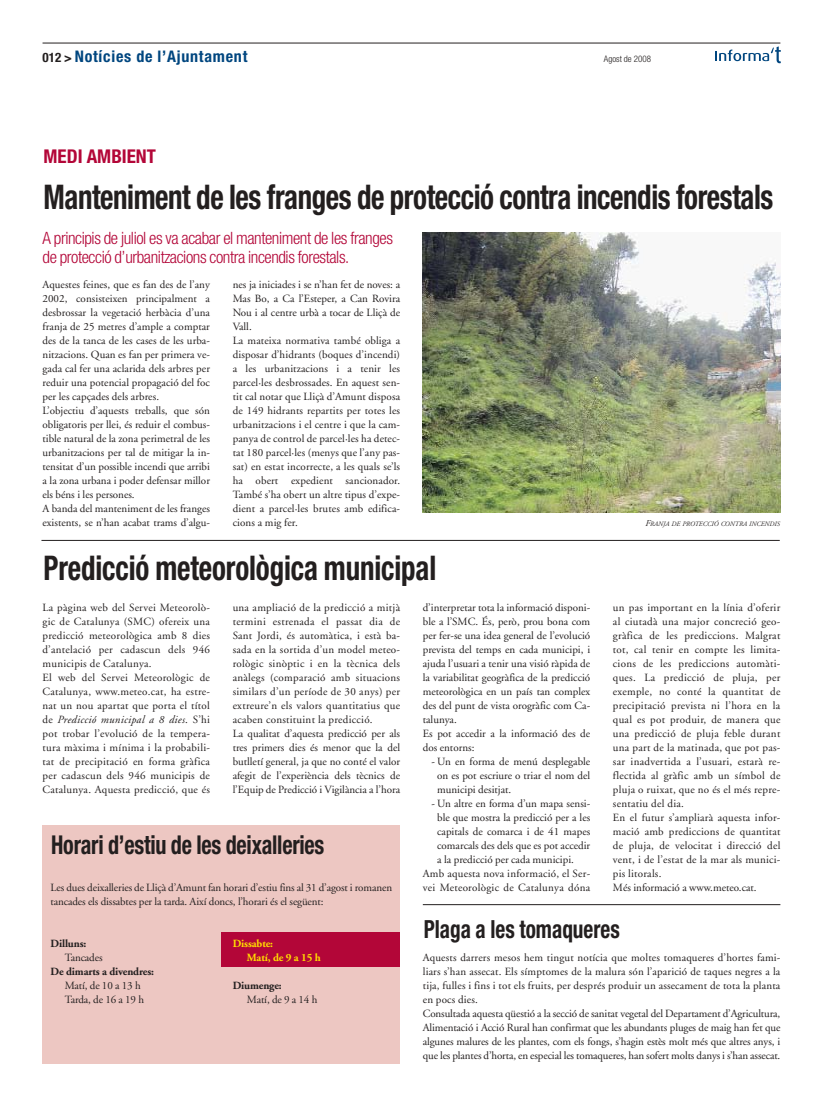
<style>
.page{position:relative;width:823px;height:1106px;background:#fff}
.page>*{position:absolute;margin:0;border:0;box-sizing:border-box;transform-origin:0 0}
.t1{font:700 condensed 34px "Helvetica Neue";letter-spacing:-.015em;color:#231f1f;scale:.85 1}
.t2{font:700 condensed 26px "Helvetica Neue";letter-spacing:-.01em;color:#231f1f;scale:.85 1}
.t3{font:700 condensed 25px "Helvetica Neue";color:#231f1f;scale:.85 1}
.t4{font:700 condensed 19px "Helvetica Neue";color:#b30638}
.t5{font:300 condensed 17px/18px "Helvetica Neue";letter-spacing:-.025em;color:#b30638}
.t6{font:700 condensed 16px "Helvetica Neue";letter-spacing:.05em;color:#00467f}
.t7{font:11px/14px "Adobe Garamond";letter-spacing:.01em;color:#231f1f}
.t8{font:11px/14px "Adobe Garamond";letter-spacing:-.01em;color:#231f1f}
.t9{font:700 11px "Adobe Garamond";letter-spacing:-.01em;color:#231f1f}
.t10{font:700 11px/14px "Adobe Garamond";letter-spacing:-.01em;color:#fd0}
.t11{font:300 condensed 9px "Helvetica Neue";color:#231f1f}
.t12{font:italic 6.8px "Adobe Garamond";color:#231f1f}
.s1{font-size:13px;color:#231f1f}
.s2{font-size:9px}
.s3{font-style:italic}
</style>
<div class="page">
<hr style="left:42px;top:43px;width:738px;height:1px;background:#231f1f">
<svg style="left:715px;top:46px;width:65px;height:17px"></svg>
<div style="left:42px;top:825px;width:358px;height:238px;background:#edc7c2"></div>
<div style="left:221px;top:932px;width:179px;height:35px;background:#b30638"></div>
<img style="left:422px;top:232px;width:358px;height:280px">
<hr style="left:422px;top:904px;width:358px;height:1px;background:#231f1f">
<hr style="left:41px;top:540px;width:738px;height:1px;background:#231f1f">
<h3 class="t6" style="left:42px;top:50px;width:206px"><span class="s1">012 &gt;</span> Notícies de l’Ajuntament</h3>
<p class="t11" style="left:603px;top:55px;width:48px">Agost de 2008</p>
<h3 class="t4" style="left:43px;top:149px;width:114px">MEDI AMBIENT</h3>
<h1 class="t1" style="left:43px;top:184px;width:859px">Manteniment de les franges de protecció contra incendis forestals</h1>
<h3 class="t5" style="left:42px;top:231px;width:352px">A principis de juliol es va acabar el manteniment de les franges de protecció d’urbanitzacions contra incendis forestals.</h3>
<p class="t7" style="left:42px;top:279px;width:169px">Aquestes feines, que es fan des de l’any 2002, consisteixen principalment a desbrossar la vegetació herbàcia d’una franja de 25 metres d’ample a comptar des de la tanca de les cases de les urba&shy;nitzacions. Quan es fan per primera ve&shy;gada cal fer una aclarida dels arbres per reduir una potencial propagació del foc per les capçades dels arbres.<br>L’objectiu d’aquests treballs, que són obligatoris per llei, és reduir el combus&shy;tible natural de la zona perimetral de les urbanitzacions per tal de mitigar la in&shy;tensitat d’un possible incendi que arribi a la zona urbana i poder defensar millor els béns i les persones.<br>A banda del manteniment de les franges existents, se n’han acabat trams d’algu-</p>
<p class="t7" style="left:232px;top:279px;width:169px">nes ja iniciades i se n’han fet de noves: a Mas Bo, a Ca l’Esteper, a Can Rovira Nou i al centre urbà a tocar de Lliçà de Vall.<br>La mateixa normativa també obliga a disposar d’hidrants (boques d’incendi) a les urbanitzacions i a tenir les parcel·les desbrossades. En aquest sen&shy;tit cal notar que Lliçà d’Amunt disposa de 149 hidrants repartits per totes les urbanitzacions i el centre i que la cam&shy;panya de control de parcel·les ha detec&shy;tat 180 parcel·les (menys que l’any pas&shy;sat) en estat incorrecte, a les quals se’ls ha obert expedient sancionador.<br>També s’ha obert un altre tipus d’expe&shy;dient a parcel·les brutes amb edifica&shy;cions a mig fer.</p>
<h1 class="t1" style="left:43px;top:555px;width:463px">Predicció meteorològica municipal</h1>
<p class="t12" style="left:645px;top:521px;width:136px"><span class="s2">F</span>RANJA DE PROTECCIÓ CONTRA INCENDIS</p>
<p class="t7" style="left:612px;top:601px;width:169px">un pas important en la línia d’oferir al ciutadà una major concreció geo&shy;gràfica de les prediccions. Malgrat tot, cal tenir en compte les limita&shy;cions de les prediccions automàti&shy;ques. La predicció de pluja, per exemple, no conté la quantitat de precipitació prevista ni l’hora en la qual es pot produir, de manera que una predicció de pluja feble durant una part de la matinada, que pot pas&shy;sar inadvertida a l’usuari, estarà re&shy;flectida al gràfic amb un símbol de pluja o ruixat, que no és el més repre&shy;sentatiu del dia.<br>En el futur s’ampliarà aquesta infor&shy;mació amb prediccions de quantitat de pluja, de velocitat i direcció del vent, i de l’estat de la mar als munici&shy;pis litorals.</p>
<p class="t7" style="left:42px;top:601px;width:169px">La pàgina web del Servei Meteorolò&shy;gic de Catalunya (SMC) ofereix una predicció meteorològica amb 8 dies d’antelació per cadascun dels 946 municipis de Catalunya.<br>El web del Servei Meteorològic de Catalunya, www.meteo.cat, ha estre&shy;nat un nou apartat que porta el títol de <span class="s3">Predicció municipal a 8 dies</span>. S’hi pot trobar l’evolució de la tempera&shy;tura màxima i mínima i la probabili&shy;tat de precipitació en forma gràfica per cadascun dels 946 municipis de Catalunya. Aquesta predicció, que és</p>
<p class="t7" style="left:232px;top:601px;width:169px">una ampliació de la predicció a mitjà termini estrenada el passat dia de Sant Jordi, és automàtica, i està ba&shy;sada en la sortida d’un model meteo&shy;rològic sinòptic i en la tècnica dels anàlegs (comparació amb situacions similars d’un període de 30 anys) per extreure’n els valors quantitatius que acaben constituint la predicció.<br>La qualitat d’aquesta predicció per als tres primers dies és menor que la del butlletí general, ja que no conté el valor afegit de l’experiència dels tècnics de l’Equip de Predicció i Vigilància a l’hora</p>
<p class="t7" style="left:422px;top:601px;width:169px">d’interpretar tota la informació disponi&shy;ble a l’SMC. És, però, prou bona com per fer-se una idea general de l’evolució prevista del temps en cada municipi, i ajuda l’usuari a tenir una visió ràpida de la variabilitat geogràfica de la predicció meteorològica en un país tan complex des del punt de vista orogràfic com Ca&shy;talunya.<br>Es pot accedir a la informació des de dos entorns:</p>
<p class="t7" style="left:437px;top:755px;width:154px;text-align:justify;text-indent:-6px">- Un en forma de menú desplegable on es pot escriure o triar el nom del municipi desitjat.</p>
<p class="t7" style="left:431px;top:797px;width:160px">- Un altre en forma d’un mapa sensi-</p>
<p class="t7" style="left:437px;top:811px;width:154px">ble que mostra la predicció per a les</p>
<p class="t7" style="left:437px;top:825px;width:154px">capitals de comarca i de 41 mapes</p>
<p class="t7" style="left:437px;top:839px;width:154px">comarcals des dels que es pot accedir</p>
<p class="t7" style="left:437px;top:853px;width:138px">a la predicció per cada municipi.</p>
<p class="t7" style="left:422px;top:867px;width:169px">Amb aquesta nova informació, el Ser-</p>
<p class="t7" style="left:422px;top:881px;width:169px">vei Meteorològic de Catalunya dóna</p>
<h2 class="t2" style="left:51px;top:835px;width:323px">Horari d’estiu de les deixalleries</h2>
<p class="t8" style="left:50px;top:881px;width:343px">Les dues deixalleries de Lliçà d’Amunt fan horari d’estiu fins al 31 d’agost i romanen</p>
<p class="t7" style="left:612px;top:881px;width:145px">Més informació a www.meteo.cat.</p>
<p class="t8" style="left:50px;top:895px;width:274px">tancades els dissabtes per la tarda. Així doncs, l’horari és el següent:</p>
<p class="t9" style="left:50px;top:938px;width:37px">Dilluns:</p>
<p class="t8" style="left:65px;top:951px;width:39px">Tancades</p>
<p class="t9" style="left:50px;top:966px;width:105px">De dimarts a divendres:</p>
<p class="t8" style="left:65px;top:979px;width:81px">Matí, de 10 a 13 h<br>Tarda, de 16 a 19 h</p>
<h3 class="t3" style="left:423px;top:919px;width:232px">Plaga a les tomaqueres</h3>
<p class="t8" style="left:422px;top:951px;width:359px">Aquests darrers mesos hem tingut notícia que moltes tomaqueres d’hortes fami&shy;liars s’han assecat. Els símptomes de la malura són l’aparició de taques negres a la tija, fulles i fins i tot els fruits, per després produir un assecament de tota la planta en pocs dies.<br>Consultada aquesta qüestió a la secció de sanitat vegetal del Departament d’Agricultura, Alimentació i Acció Rural han confirmat que les abundants pluges de maig han fet que algunes malures de les plantes, com els fongs, s’hagin estès molt més que altres anys, i que les plantes d’horta, en especial les tomaqueres, han sofert molts danys i s’han assecat.</p>
<p class="t10" style="left:247px;top:937px;width:75px;text-indent:-14px">Dissabte:<br>Matí, de 9 a 15 h</p>
<p class="t9" style="left:232px;top:980px;width:51px">Diumenge:</p>
<p class="t7" style="left:247px;top:993px;width:72px">Matí, de 9 a 14 h</p>
</div>
